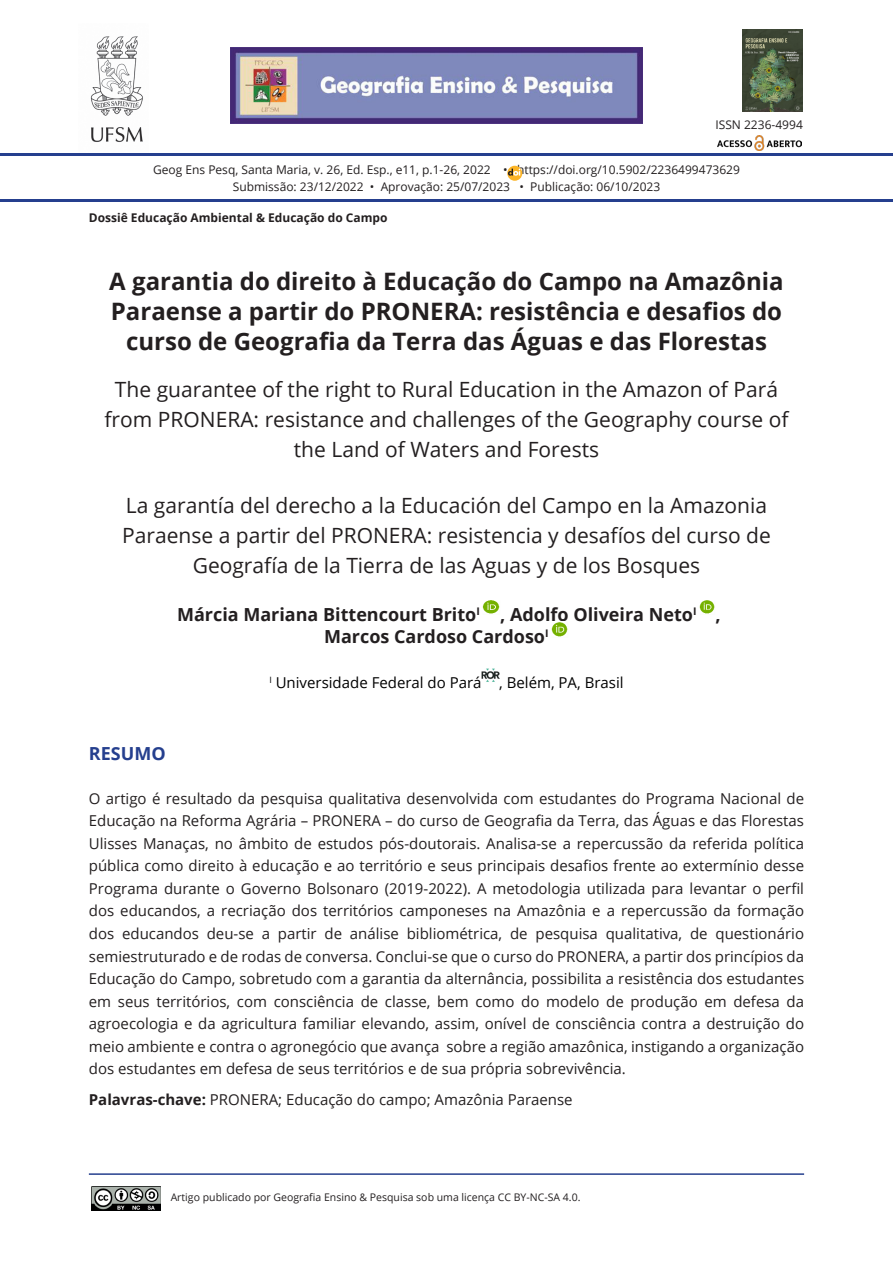
<style>
.page{position:relative;width:893px;height:1263px;background:#fff}
.page>*{position:absolute;margin:0;border:0;box-sizing:border-box;transform-origin:0 0}
._02-Titulo-art-Principal{font:700 24px/30px "Open Sans";color:#231f20;text-align:center}
._03-Titulo-art-ter-Idioma_-_cópia{font:21px/30px "Open Sans";color:#231f20;text-align:center}
._03-Titulo-art-Seg-Idioma{font:21px/30px "Open Sans";color:#231f20;text-align:center}
._04-Nome-Autoras_es{font:700 18px "Open Sans";color:#231f20}
._06-Titulo-Resumo-Resumo_Abstract{font:700 18px "Open Sans";color:#253f8e}
._07-Texto-Resumo_Abstract{font:15px/22.5px "Open Sans";color:#231f20;text-align:justify}
._08-Palavras-chaves_Keywords{font:15px "Open Sans";color:#231f20}
._05-Instituicao-Dpto-Cidade-Estado-Pais{font:15px "Open Sans";color:#000}
.t1{font:12px/16.5px "Open Sans";color:#231f20;text-align:center}
._01-Secao{font:700 12px "Open Sans";color:#231f20}
.t2{font:10.5px "Open Sans";color:#231f20}
.s1{font-weight:700}
</style>
<div class="page">
<img style="left:92px;top:1186px;width:69px;height:24px">
<hr style="left:0;top:199px;width:893px;height:3px;background:#253f8e">
<img style="left:742px;top:30px;width:60px;height:81px">
<img style="left:90px;top:36px;width:53px;height:106px">
<hr style="left:0;top:153px;width:893px;height:2px;background:#253f8e">
<hr style="left:89px;top:1173px;width:715px;height:2px;background:#253f8e">
<img style="left:717px;top:136px;width:85px;height:15px">
<img style="left:231px;top:48px;width:411px;height:76px">
<svg style="left:507px;top:166px;width:15px;height:15px"></svg>
<svg style="left:508px;top:169px;width:12px;height:7px"></svg>
<img style="left:483px;top:600px;width:17px;height:14px">
<img style="left:699px;top:600px;width:16px;height:14px">
<img style="left:551px;top:622px;width:17px;height:15px">
<img style="left:482px;top:669px;width:17px;height:13px">
<p class="t1" style="left:715px;top:116px;width:89px">ISSN 2236-4994</p>
<p class="t1" style="left:153px;top:161px;width:588px">Geog Ens Pesq, Santa Maria, v. 26, Ed. Esp., e11, p.1-26, 2022 • https://doi.org/10.5902/2236499473629<br>Submissão: 23/12/2022 • Aprovação: 25/07/2023 • Publicação: 06/10/2023</p>
<p class="_01-Secao" style="left:89px;top:209px;width:300px">Dossiê Educação Ambiental &amp; Educação do Campo</p>
<p class="_02-Titulo-art-Principal" style="left:109px;top:266px;width:676px">A garantia do direito à Educação do Campo na Amazônia<br>Paraense a partir do PRONERA: resistência e desafios do curso de Geografia da Terra das Águas e das Florestas</p>
<p class="_03-Titulo-art-Seg-Idioma" style="left:105px;top:374px;width:685px">The guarantee of the right to Rural Education in the Amazon of Pará from PRONERA: resistance and challenges of the Geography course of the Land of Waters and Forests</p>
<p class="_03-Titulo-art-ter-Idioma_-_cópia" style="left:122px;top:489px;width:650px">La garantía del derecho a la Educación del Campo en la Amazonia<br>Paraense a partir del PRONERA: resistencia y desafíos del curso de<br>Geografía de la Tierra de las Aguas y de los Bosques</p>
<p class="_04-Nome-Autoras_es" style="left:177px;top:601px;width:545px">Márcia Mariana Bittencourt Brito<sup>I</sup> , Adolfo Oliveira Neto<sup>I</sup> ,</p>
<p class="_04-Nome-Autoras_es" style="left:324px;top:624px;width:226px">Marcos Cardoso Cardoso<sup>I</sup></p>
<p class="_05-Instituicao-Dpto-Cidade-Estado-Pais" style="left:269px;top:673px;width:356px"><sup>I</sup> Universidade Federal do Pará , Belém, PA, Brasil</p>
<p class="_06-Titulo-Resumo-Resumo_Abstract" style="left:89px;top:741px;width:78px">RESUMO</p>
<p class="_07-Texto-Resumo_Abstract" style="left:89px;top:787px;width:717px">O artigo é resultado da pesquisa qualitativa desenvolvida com estudantes do Programa Nacional de Educação na Reforma Agrária – PRONERA – do curso de Geografia da Terra, das Águas e das Florestas Ulisses Manaças, no âmbito de estudos pós-doutorais. Analisa-se a repercussão da referida política pública como direito à educação e ao território e seus principais desafios frente ao extermínio desse Programa durante o Governo Bolsonaro (2019-2022). A metodologia utilizada para levantar o perfil dos educandos, a recriação dos territórios camponeses na Amazônia e a repercussão da formação dos educandos deu-se a partir de análise bibliométrica, de pesquisa qualitativa, de questionário semiestruturado e de rodas de conversa. Conclui-se que o curso do PRONERA, a partir dos princípios da Educação do Campo, sobretudo com a garantia da alternância, possibilita a resistência dos estudantes em seus territórios, com consciência de classe, bem como do modelo de produção em defesa da agroecologia e da agricultura familiar elevando, assim, onível de consciência contra a destruição do meio ambiente e contra o agronegócio que avança sobre a região amazônica, instigando a organização dos estudantes em defesa de seus territórios e de sua própria sobrevivência.</p>
<p class="_08-Palavras-chaves_Keywords" style="left:89px;top:1089px;width:485px"><span class="s1">Palavras-chave:</span> PRONERA; Educação do campo; Amazônia Paraense</p>
<p class="t2" style="left:171px;top:1190px;width:411px">Artigo publicado por Geografia Ensino &amp; Pesquisa sob uma licença CC BY-NC-SA 4.0.</p>
</div>
